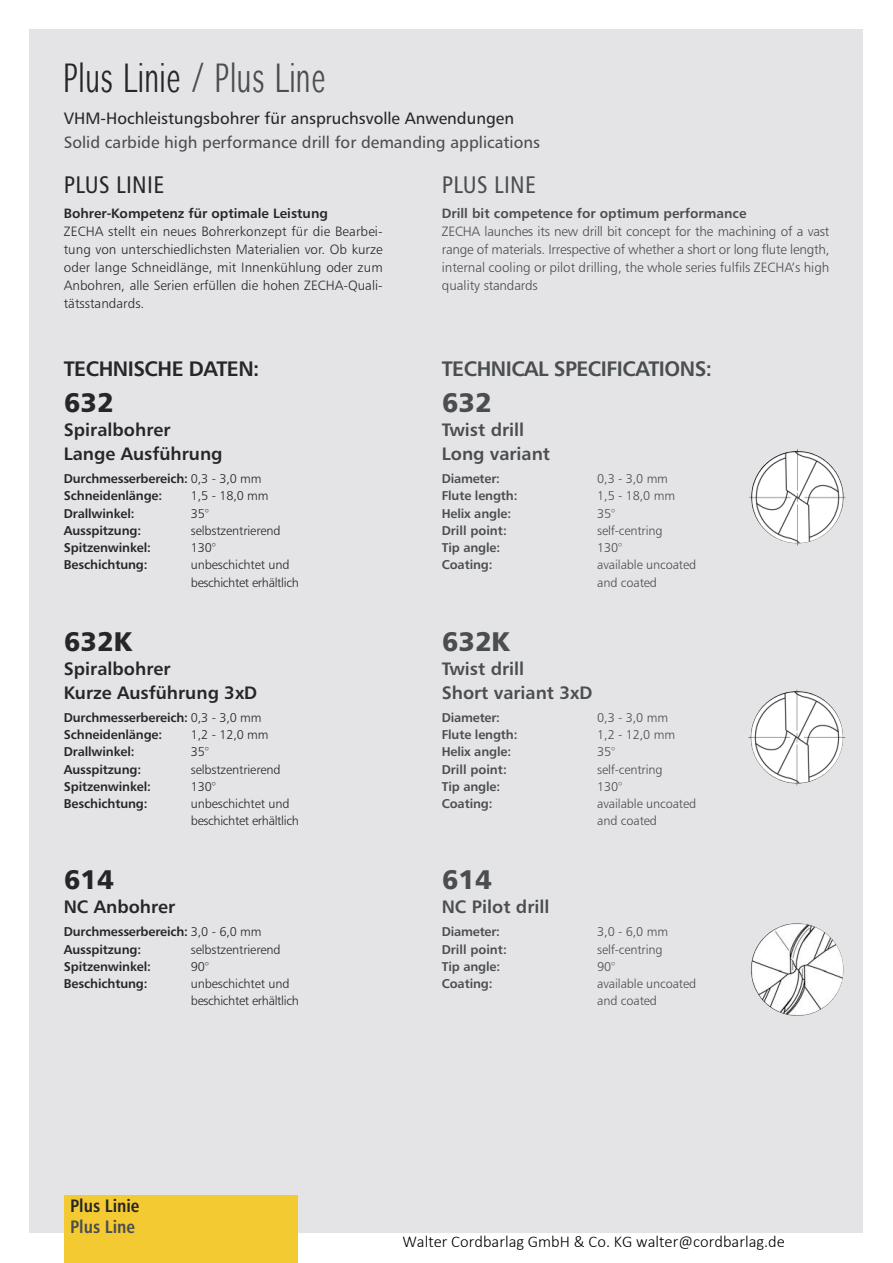
<style>
.page{position:relative;width:893px;height:1263px;background:#fff}
.page>*{position:absolute;margin:0;border:0;box-sizing:border-box;transform-origin:0 0}
.t1{font:37.5px "Winterthur Condensed";letter-spacing:.03em;color:#272627}
.t2{font:27px "Humanist 777 BT Black B";color:#272627}
.t3{font:27px "Humanist 777 BT Black B";color:#4a4e51}
.t4{font:24px "Humanist 777 BT Roman Condensed B";letter-spacing:.015em;color:#272627}
.t5{font:24px "Humanist 777 BT Roman Condensed B";letter-spacing:.015em;color:#4a4e51}
.t6{font:21px "Humanist 777 BT Bold B";letter-spacing:-.025em;color:#4a4e51}
.t7{font:21px "Humanist 777 BT Bold B";letter-spacing:-.025em;color:#272627}
.t8{font:18px/24px "Humanist 777 BT Bold B";color:#272627}
.t9{font:18px/24px "Humanist 777 BT Bold B";color:#4a4e51}
.t10{font:18px "Humanist 777 BT Bold Condensed B";color:#272627}
.t11{font:18px "Humanist 777 BT Bold Condensed B";color:#4a4e51}
.t12{font:16.5px "Humanist 777 BT Roman B";color:#4a4e51}
.t13{font:16.5px "Humanist 777 BT Roman B";color:#272627}
.t14{font:300 16.5px "Calibri";color:#000}
.t15{font:13.5px/18px "Humanist 777 BT Light B";color:#272627;text-align:justify}
.t16{font:13.5px/18px "Humanist 777 BT Light B";color:#4a4e51;text-align:justify}
.t17{font:13.5px "Humanist 777 BT Bold B";color:#4a4e51}
.t18{font:13.5px "Humanist 777 BT Bold B";color:#272627}
.t19{font:12.75px/17.2px "Humanist 777 BT Bold B";letter-spacing:-.01em;color:#272627}
.t20{font:12.75px/17.2px "Humanist 777 BT Light B";letter-spacing:-.01em;color:#272627}
.t21{font:12.75px/17.2px "Humanist 777 BT Light B";letter-spacing:-.01em;color:#4a4e51}
.t22{font:12.75px "Humanist 777 BT Bold B";letter-spacing:-.01em;color:#4a4e51}
.s1{color:#4a4e51}
.s2{font-family:"Humanist 777 BT Light B"}
</style>
<div class="page">
<div style="left:30px;top:30px;width:833px;height:1203px;background:#e4e4e7"></div>
<div style="left:64px;top:1195px;width:234px;height:68px;background:#f3ca32"></div>
<img style="left:749px;top:449px;width:97px;height:96px">
<img style="left:748px;top:689px;width:97px;height:96px">
<img style="left:751px;top:923px;width:92px;height:93px">
<h1 class="t1" style="left:64px;top:63px;width:263px">Plus Linie <span class="s1">/ Plus Line</span></h1>
<p class="t13" style="left:64px;top:111px;width:452px">VHM-Hochleistungsbohrer für anspruchsvolle Anwendungen</p>
<p class="t12" style="left:64px;top:135px;width:478px">Solid carbide high performance drill for demanding applications</p>
<h3 class="t4" style="left:64px;top:175px;width:102px">PLUS LINIE</h3>
<h3 class="t5" style="left:442px;top:175px;width:96px">PLUS LINE</h3>
<p class="t17" style="left:442px;top:207px;width:306px">Drill bit competence for optimum performance</p>
<p class="t16" style="left:442px;top:223px;width:389px">ZECHA launches its new drill bit concept for the machining of a vast range of materials. Irrespective of whether a short or long flute length, internal cooling or pilot drilling, the whole series fulfils ZECHA’s high quality standards</p>
<p class="t18" style="left:64px;top:207px;width:266px">Bohrer-Kompetenz für optimale Leistung</p>
<p class="t15" style="left:64px;top:223px;width:320px">ZECHA stellt ein neues Bohrerkonzept für die Bearbei&shy;tung von unterschiedlichsten Materialien vor. Ob kurze oder lange Schneidlänge, mit Innenkühlung oder zum Anbohren, alle Serien erfüllen die hohen ZECHA-Quali&shy;tätsstandards.</p>
<h3 class="t7" style="left:64px;top:360px;width:197px">TECHNISCHE DATEN:</h3>
<h2 class="t2" style="left:64px;top:393px;width:51px">632</h2>
<h3 class="t8" style="left:64px;top:419px;width:160px">Spiralbohrer<br>Lange Ausführung</h3>
<p class="t19" style="left:64px;top:471px;width:199px">Durchmesserbereich: <span class="s2">0,3 - 3,0 mm<br></span>Schneidenlänge:</p>
<p class="t20" style="left:191px;top:488px;width:79px">1,5 - 18,0 mm</p>
<p class="t19" style="left:64px;top:506px;width:72px">Drallwinkel:</p>
<p class="t20" style="left:191px;top:506px;width:20px">35°</p>
<p class="t19" style="left:64px;top:523px;width:79px">Ausspitzung:</p>
<p class="t20" style="left:191px;top:523px;width:91px">selbstzentrierend</p>
<p class="t19" style="left:64px;top:540px;width:89px">Spitzenwinkel:</p>
<p class="t20" style="left:191px;top:540px;width:27px">130°</p>
<p class="t19" style="left:64px;top:557px;width:85px">Beschichtung:</p>
<p class="t20" style="left:191px;top:557px;width:110px">unbeschichtet und beschichtet erhältlich</p>
<h2 class="t2" style="left:64px;top:632px;width:70px">632K</h2>
<h3 class="t8" style="left:64px;top:658px;width:195px">Spiralbohrer<br>Kurze Ausführung 3xD</h3>
<p class="t19" style="left:64px;top:710px;width:199px">Durchmesserbereich: <span class="s2">0,3 - 3,0 mm<br></span>Schneidenlänge:</p>
<p class="t20" style="left:191px;top:727px;width:79px">1,2 - 12,0 mm</p>
<p class="t19" style="left:64px;top:744px;width:72px">Drallwinkel:</p>
<p class="t20" style="left:191px;top:744px;width:20px">35°</p>
<p class="t19" style="left:64px;top:761px;width:79px">Ausspitzung:</p>
<p class="t20" style="left:191px;top:761px;width:91px">selbstzentrierend</p>
<p class="t19" style="left:64px;top:779px;width:89px">Spitzenwinkel:</p>
<p class="t20" style="left:191px;top:779px;width:27px">130°</p>
<p class="t19" style="left:64px;top:796px;width:85px">Beschichtung:</p>
<p class="t20" style="left:191px;top:796px;width:110px">unbeschichtet und beschichtet erhältlich</p>
<h2 class="t2" style="left:64px;top:870px;width:51px">614</h2>
<h3 class="t8" style="left:64px;top:896px;width:113px">NC Anbohrer</h3>
<p class="t19" style="left:64px;top:924px;width:199px">Durchmesserbereich: <span class="s2">3,0 - 6,0 mm<br></span>Ausspitzung:</p>
<p class="t20" style="left:191px;top:942px;width:91px">selbstzentrierend</p>
<p class="t19" style="left:64px;top:959px;width:89px">Spitzenwinkel:</p>
<p class="t20" style="left:191px;top:959px;width:20px">90°</p>
<p class="t19" style="left:64px;top:976px;width:85px">Beschichtung:</p>
<p class="t20" style="left:191px;top:976px;width:110px">unbeschichtet und beschichtet erhältlich</p>
<h3 class="t10" style="left:70px;top:1198px;width:71px">Plus Linie</h3>
<h3 class="t11" style="left:70px;top:1219px;width:67px">Plus Line</h3>
<h3 class="t6" style="left:442px;top:360px;width:272px">TECHNICAL SPECIFICATIONS:</h3>
<h2 class="t3" style="left:442px;top:393px;width:51px">632</h2>
<h3 class="t9" style="left:442px;top:419px;width:110px">Twist drill<br>Long variant</h3>
<p class="t22" style="left:442px;top:474px;width:60px">Diameter:</p>
<p class="t21" style="left:597px;top:471px;width:72px">0,3 - 3,0 mm</p>
<p class="t22" style="left:442px;top:491px;width:77px">Flute length:</p>
<p class="t21" style="left:597px;top:488px;width:79px">1,5 - 18,0 mm</p>
<p class="t22" style="left:442px;top:508px;width:71px">Helix angle:</p>
<p class="t21" style="left:597px;top:506px;width:20px">35°</p>
<p class="t22" style="left:442px;top:525px;width:67px">Drill point:</p>
<p class="t21" style="left:597px;top:523px;width:67px">self-centring</p>
<p class="t22" style="left:442px;top:543px;width:60px">Tip angle:</p>
<p class="t21" style="left:597px;top:540px;width:27px">130°</p>
<p class="t22" style="left:442px;top:560px;width:52px">Coating:</p>
<p class="t21" style="left:597px;top:557px;width:101px">available uncoated and coated</p>
<h2 class="t3" style="left:442px;top:632px;width:70px">632K</h2>
<h3 class="t9" style="left:442px;top:658px;width:152px">Twist drill<br>Short variant 3xD</h3>
<p class="t22" style="left:442px;top:712px;width:60px">Diameter:</p>
<p class="t21" style="left:597px;top:710px;width:72px">0,3 - 3,0 mm</p>
<p class="t22" style="left:442px;top:729px;width:77px">Flute length:</p>
<p class="t21" style="left:597px;top:727px;width:79px">1,2 - 12,0 mm</p>
<p class="t22" style="left:442px;top:747px;width:71px">Helix angle:</p>
<p class="t21" style="left:597px;top:744px;width:20px">35°</p>
<p class="t22" style="left:442px;top:764px;width:67px">Drill point:</p>
<p class="t21" style="left:597px;top:761px;width:67px">self-centring</p>
<p class="t22" style="left:442px;top:781px;width:60px">Tip angle:</p>
<p class="t21" style="left:597px;top:779px;width:27px">130°</p>
<p class="t22" style="left:442px;top:798px;width:52px">Coating:</p>
<p class="t21" style="left:597px;top:796px;width:101px">available uncoated and coated</p>
<h2 class="t3" style="left:442px;top:870px;width:51px">614</h2>
<h3 class="t9" style="left:442px;top:896px;width:109px">NC Pilot drill</h3>
<p class="t22" style="left:442px;top:927px;width:60px">Diameter:</p>
<p class="t21" style="left:597px;top:924px;width:72px">3,0 - 6,0 mm</p>
<p class="t22" style="left:442px;top:944px;width:67px">Drill point:</p>
<p class="t21" style="left:597px;top:942px;width:67px">self-centring</p>
<p class="t22" style="left:442px;top:961px;width:60px">Tip angle:</p>
<p class="t21" style="left:597px;top:959px;width:20px">90°</p>
<p class="t22" style="left:442px;top:979px;width:52px">Coating:</p>
<p class="t21" style="left:597px;top:976px;width:101px">available uncoated and coated</p>
<p class="t14" style="left:402px;top:1231px;width:384px">Walter Cordbarlag GmbH &amp; Co. KG walter@cordbarlag.de</p>
</div>
